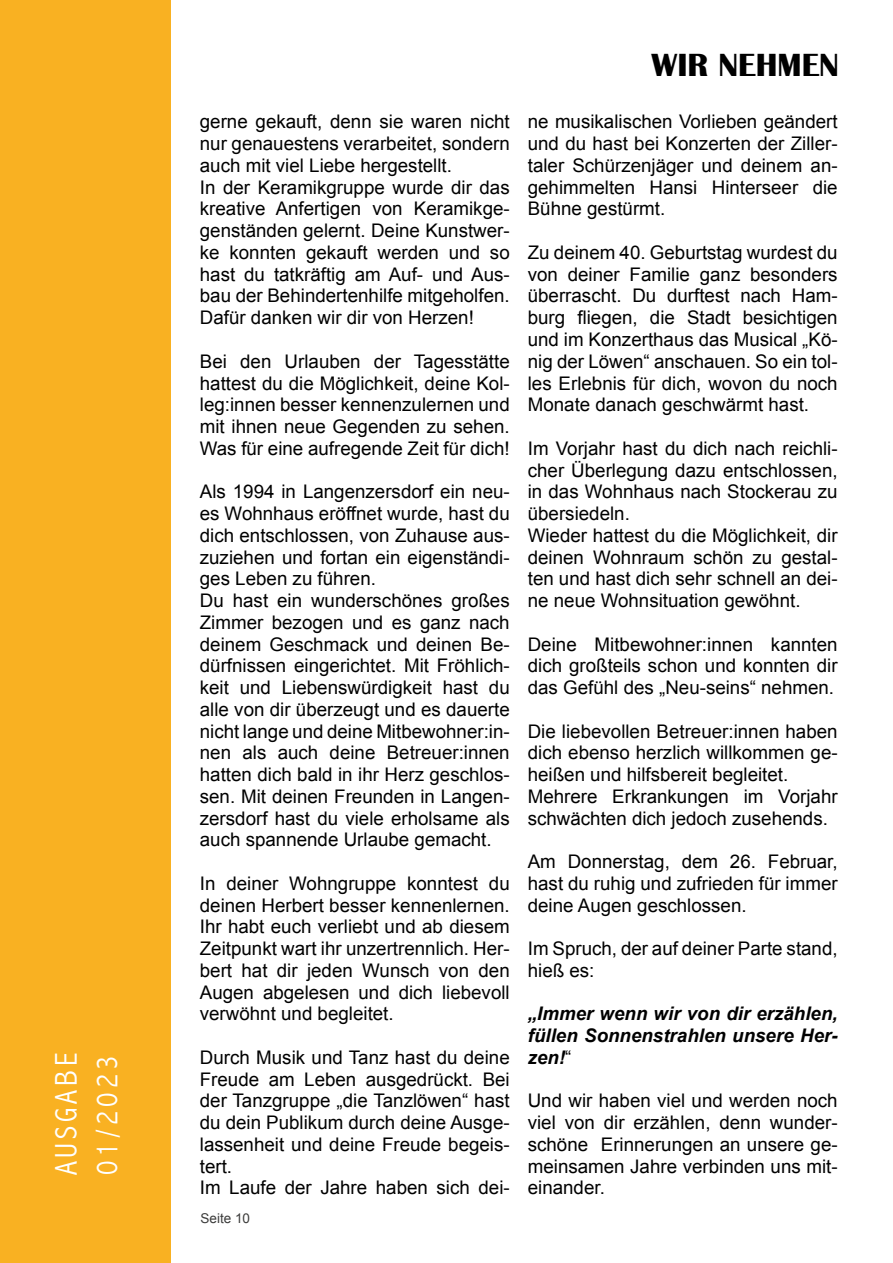
<style>
.page{position:relative;width:893px;height:1263px;background:#fff}
.page>*{position:absolute;margin:0;border:0;box-sizing:border-box;transform-origin:0 0}
.t1{font:700 33px "Britannic";color:#000}
.t2{font:300 condensed 31.5px/40.5px "Abadi";letter-spacing:.13em;color:#fff}
.t3{font:18.75px/21.8px "Arial";color:#000;text-align:justify}
.t4{font:italic 700 18.75px/21.8px "Arial";color:#000;text-align:justify}
.t5{font:13.5px "Arial";color:#3c3c3b}
.s1{font-weight:400;font-style:normal}
</style>
<div class="page">
<div style="left:0;top:0;width:171px;height:1263px;background:#f9b122"></div>
<h2 class="t2" style="left:46px;top:1175px;width:124px;rotate:-90deg">AUSGABE<br>01/2023</h2>
<p class="t3" style="left:200px;top:111px;width:311px;text-align:left">gerne gekauft, denn sie waren nicht nur genauestens verarbeitet, sondern auch mit viel Liebe hergestellt.<br>In der Keramikgruppe wurde dir das kreative Anfertigen von Keramikge&shy;genständen gelernt. Deine Kunstwer&shy;ke konnten gekauft werden und so hast du tatkräftig am Auf- und Aus&shy;bau der Behindertenhilfe mitgeholfen.<br>Dafür danken wir dir von Herzen!</p>
<p class="t3" style="left:200px;top:350px;width:311px">Bei den Urlauben der Tagesstätte hattest du die Möglichkeit, deine Kol&shy;leg:innen besser kennenzulernen und mit ihnen neue Gegenden zu sehen.<br>Was für eine aufregende Zeit für dich!</p>
<p class="t3" style="left:200px;top:481px;width:311px;text-align:left">Als 1994 in Langenzersdorf ein neu&shy;es Wohnhaus eröffnet wurde, hast du dich entschlossen, von Zuhause aus&shy;zuziehen und fortan ein eigenständi&shy;ges Leben zu führen.<br>Du hast ein wunderschönes großes Zimmer bezogen und es ganz nach deinem Geschmack und deinen Be&shy;dürfnissen eingerichtet. Mit Fröhlich&shy;keit und Liebenswürdigkeit hast du alle von dir überzeugt und es dauerte nicht lange und deine Mitbewohner:in&shy;nen als auch deine Betreuer:innen hatten dich bald in ihr Herz geschlos&shy;sen. Mit deinen Freunden in Langen&shy;zersdorf hast du viele erholsame als auch spannende Urlaube gemacht.</p>
<p class="t3" style="left:200px;top:872px;width:311px">In deiner Wohngruppe konntest du deinen Herbert besser kennenlernen.<br>Ihr habt euch verliebt und ab diesem Zeitpunkt wart ihr unzertrennlich. Her&shy;bert hat dir jeden Wunsch von den Augen abgelesen und dich liebevoll verwöhnt und begleitet.</p>
<p class="t3" style="left:200px;top:1046px;width:311px;text-align:left">Durch Musik und Tanz hast du deine<br>Freude am Leben ausgedrückt. Bei der Tanzgruppe „die Tanzlöwen“ hast du dein Publikum durch deine Ausge&shy;lassenheit und deine Freude begeis&shy;tert.<br>Im Laufe der Jahre haben sich dei-</p>
<p class="t5" style="left:201px;top:1209px;width:51px">Seite 10</p>
<h1 class="t1" style="left:652px;top:47px;width:189px">WIR NEHMEN</h1>
<p class="t3" style="left:528px;top:111px;width:311px">ne musikalischen Vorlieben geändert und du hast bei Konzerten der Ziller&shy;taler Schürzenjäger und deinem an&shy;gehimmelten Hansi Hinterseer die Bühne gestürmt.</p>
<p class="t3" style="left:528px;top:242px;width:311px">Zu deinem 40. Geburtstag wurdest du von deiner Familie ganz besonders überrascht. Du durftest nach Ham&shy;burg fliegen, die Stadt besichtigen und im Konzerthaus das Musical „Kö&shy;nig der Löwen“ anschauen. So ein tol&shy;les Erlebnis für dich, wovon du noch Monate danach geschwärmt hast.</p>
<p class="t3" style="left:528px;top:437px;width:311px;text-align:left">Im Vorjahr hast du dich nach reichli&shy;cher Überlegung dazu entschlossen, in das Wohnhaus nach Stockerau zu übersiedeln.<br>Wieder hattest du die Möglichkeit, dir deinen Wohnraum schön zu gestal&shy;ten und hast dich sehr schnell an dei&shy;ne neue Wohnsituation gewöhnt.</p>
<p class="t3" style="left:528px;top:633px;width:311px">Deine Mitbewohner:innen kannten dich großteils schon und konnten dir das Gefühl des „Neu-seins“ nehmen.</p>
<p class="t3" style="left:528px;top:720px;width:311px;text-align:left">Die liebevollen Betreuer:innen haben dich ebenso herzlich willkommen ge&shy;heißen und hilfsbereit begleitet.<br>Mehrere Erkrankungen im Vorjahr schwächten dich jedoch zusehends.</p>
<p class="t3" style="left:528px;top:851px;width:311px">Am Donnerstag, dem 26. Februar, hast du ruhig und zufrieden für immer deine Augen geschlossen.</p>
<p class="t3" style="left:528px;top:938px;width:311px">Im Spruch, der auf deiner Parte stand, hieß es:</p>
<p class="t4" style="left:528px;top:1003px;width:311px">„Immer wenn wir von dir erzählen, füllen Sonnenstrahlen unsere Her&shy;zen!<span class="s1">“</span></p>
<p class="t3" style="left:528px;top:1090px;width:311px">Und wir haben viel und werden noch viel von dir erzählen, denn wunder&shy;schöne Erinnerungen an unsere ge&shy;meinsamen Jahre verbinden uns mit&shy;einander.</p>
</div>
